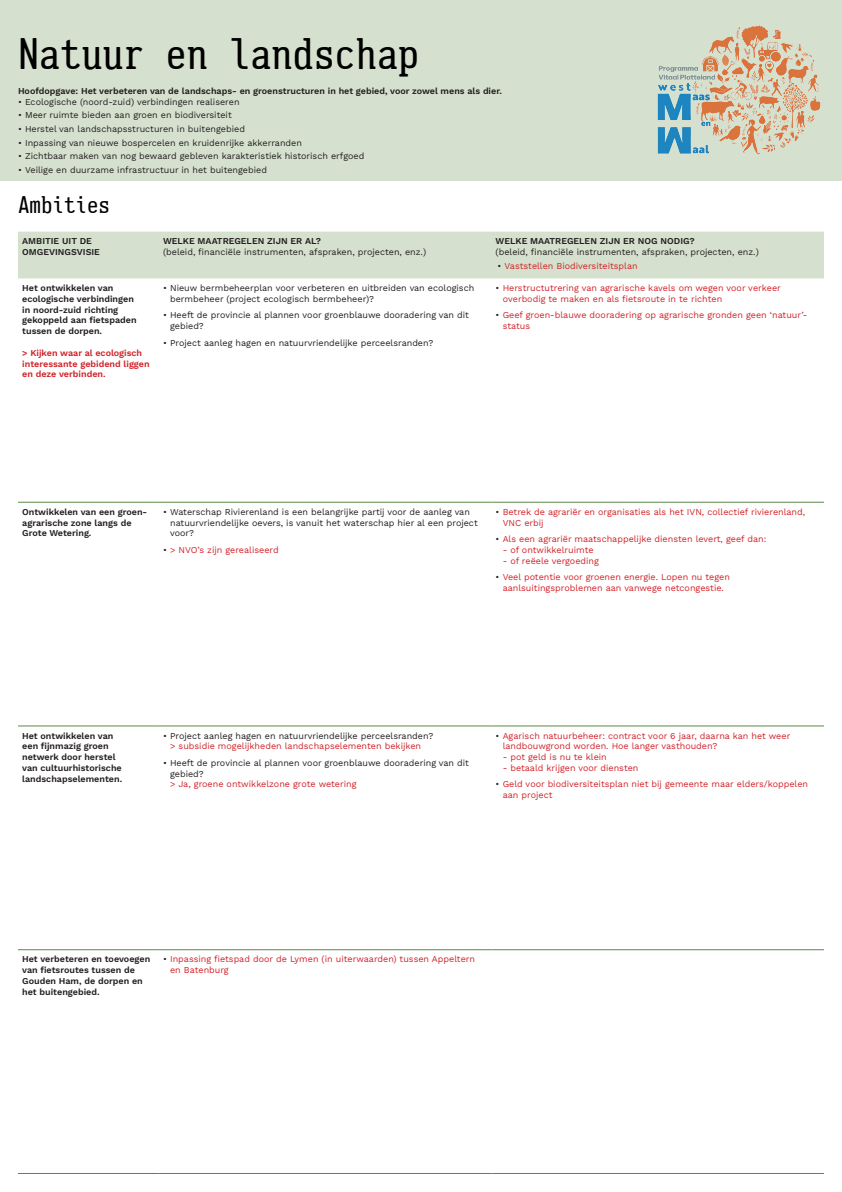
<style>
.page{position:relative;width:842px;height:1192px;background:#fff}
.page>*{position:absolute;margin:0;border:0;box-sizing:border-box;transform-origin:0 0}
.t1{font:44px "Pennsylvania";color:#000}
.t2{font:24px "Pennsylvania";color:#000}
.t3{font:9px/10.8px "Work Sans";color:#231f20}
.t4{font:9px/10.8px "Work Sans";color:#d1232a}
.t5{font:600 9px/10.8px "Work Sans";color:#231f20}
.t6{font:600 9px/10.8px "Work Sans";color:#d1232a}
.s1{color:#231f20}
</style>
<div class="page">
<div style="left:0;top:0;width:842px;height:181px;background:#d5e1ce"></div>
<div style="left:18px;top:232px;width:806px;height:46px;background:#d5e1ce"></div>
<hr style="left:18px;top:502px;width:141px;height:1px;background:#5b8945">
<hr style="left:159px;top:502px;width:332px;height:1px;background:#5b8945">
<hr style="left:491px;top:502px;width:333px;height:1px;background:#5b8945">
<hr style="left:18px;top:725px;width:141px;height:1px;background:#5b8945">
<hr style="left:159px;top:725px;width:332px;height:1px;background:#5b8945">
<hr style="left:491px;top:725px;width:333px;height:1px;background:#5b8945">
<hr style="left:18px;top:949px;width:141px;height:1px;background:#5b8945">
<hr style="left:159px;top:949px;width:332px;height:1px;background:#5b8945">
<hr style="left:491px;top:949px;width:333px;height:1px;background:#5b8945">
<hr style="left:18px;top:1173px;width:141px;height:1px;background:#5b8945">
<hr style="left:159px;top:1173px;width:332px;height:1px;background:#5b8945">
<hr style="left:491px;top:1173px;width:333px;height:1px;background:#5b8945">
<img style="left:657px;top:25px;width:164px;height:130px">
<h1 class="t1" style="left:18px;top:29px;width:403px">Natuur en landschap</h1>
<p class="t5" style="left:18px;top:85px;width:485px">Hoofdopgave: Het verbeteren van de landschaps- en groenstructuren in het gebied, voor zowel mens als dier.</p>
<p class="t3" style="left:18px;top:96px;width:223px">• Ecologische (noord-zuid) verbindingen realiseren</p>
<p class="t3" style="left:18px;top:109px;width:215px">• Meer ruimte bieden aan groen en biodiversiteit</p>
<p class="t3" style="left:18px;top:123px;width:228px">• Herstel van landschapsstructuren in buitengebied</p>
<p class="t3" style="left:18px;top:137px;width:285px">• Inpassing van nieuwe bospercelen en kruidenrijke akkerranden</p>
<p class="t3" style="left:18px;top:150px;width:348px">• Zichtbaar maken van nog bewaard gebleven karakteristiek historisch erfgoed</p>
<p class="t3" style="left:18px;top:164px;width:251px">• Veilige en duurzame infrastructuur in het buitengebied</p>
<h2 class="t2" style="left:18px;top:192px;width:94px">Ambities</h2>
<p class="t5" style="left:22px;top:235px;width:79px">AMBITIE UIT DE<br>OMGEVINGSVISIE</p>
<p class="t5" style="left:163px;top:235px;width:160px">WELKE MAATREGELEN ZIJN ER AL?</p>
<p class="t3" style="left:163px;top:246px;width:265px">(beleid, financiële instrumenten, afspraken, projecten, enz.)</p>
<p class="t5" style="left:22px;top:282px;width:116px">Het ontwikkelen van ecologische verbindingen in noord-zuid richting gekoppeld aan fietspaden tussen de dorpen.</p>
<p class="t6" style="left:22px;top:347px;width:129px">&gt; Kijken waar al ecologisch interessante gebidend liggen en deze verbinden.</p>
<p class="t3" style="left:170px;top:282px;width:306px;text-indent:-7px">• Nieuw bermbeheerplan voor verbeteren en uitbreiden van ecologisch bermbeheer (project ecologisch bermbeheer)?</p>
<p class="t3" style="left:170px;top:309px;width:300px;text-indent:-7px">• Heeft de provincie al plannen voor groenblauwe dooradering van dit gebied?</p>
<p class="t3" style="left:163px;top:337px;width:272px">• Project aanleg hagen en natuurvriendelijke perceelsranden?</p>
<p class="t5" style="left:496px;top:235px;width:201px">WELKE MAATREGELEN ZIJN ER NOG NODIG?</p>
<p class="t3" style="left:496px;top:246px;width:265px">(beleid, financiële instrumenten, afspraken, projecten, enz.)</p>
<p class="t4" style="left:497px;top:260px;width:142px"><span class="s1">•</span> Vaststellen Biodiversiteitsplan</p>
<p class="t4" style="left:503px;top:282px;width:280px;text-indent:-7px"><span class="s1">•</span> Herstructutrering van agrarische kavels om wegen voor verkeer overbodig te maken en als fietsroute in te richten</p>
<p class="t4" style="left:503px;top:309px;width:306px;text-indent:-7px"><span class="s1">•</span> Geef groen-blauwe dooradering op agrarische gronden geen ‘natuur’- status</p>
<p class="t5" style="left:22px;top:506px;width:127px">Ontwikkelen van een groen&shy;agrarische zone langs de<br>Grote Wetering.</p>
<p class="t3" style="left:170px;top:506px;width:309px;text-indent:-7px">• Waterschap Rivierenland is een belangrijke partij voor de aanleg van natuurvriendelijke oevers, is vanuit het waterschap hier al een project voor?</p>
<p class="t4" style="left:163px;top:544px;width:117px"><span class="s1">•</span> &gt; NVO’s zijn gerealiseerd</p>
<p class="t4" style="left:503px;top:506px;width:304px;text-indent:-7px"><span class="s1">•</span> Betrek de agrariër en organisaties als het IVN, collectief rivierenland,<br>VNC erbij</p>
<p class="t4" style="left:496px;top:533px;width:272px"><span class="s1">•</span> Als een agrariër maatschappelijke diensten levert, geef dan:</p>
<p class="t4" style="left:503px;top:544px;width:92px">- of ontwikkelruimte</p>
<p class="t4" style="left:503px;top:555px;width:98px">- of reëele vergoeding</p>
<p class="t4" style="left:496px;top:571px;width:236px;text-align:center"><span class="s1">•</span> Veel potentie voor groenen energie. Lopen nu tegen aanlsuitingsproblemen aan vanwege netcongestie.</p>
<p class="t5" style="left:22px;top:730px;width:101px">Het ontwikkelen van een fijnmazig groen netwerk door herstel van cultuurhistorische landschapselementen.</p>
<p class="t3" style="left:163px;top:730px;width:272px">• Project aanleg hagen en natuurvriendelijke perceelsranden?</p>
<p class="t4" style="left:170px;top:741px;width:253px">&gt; subsidie mogelijkheden landschapselementen bekijken</p>
<p class="t3" style="left:170px;top:757px;width:300px;text-indent:-7px">• Heeft de provincie al plannen voor groenblauwe dooradering van dit gebied?</p>
<p class="t4" style="left:170px;top:779px;width:188px">&gt; Ja, groene ontwikkelzone grote wetering</p>
<p class="t4" style="left:503px;top:730px;width:289px;text-indent:-7px"><span class="s1">•</span> Agarisch natuurbeheer: contract voor 6 jaar, daarna kan het weer landbouwgrond worden. Hoe langer vasthouden?</p>
<p class="t4" style="left:503px;top:751px;width:106px">- pot geld is nu te klein</p>
<p class="t4" style="left:503px;top:762px;width:137px">- betaald krijgen voor diensten</p>
<p class="t4" style="left:503px;top:779px;width:307px;text-indent:-7px"><span class="s1">•</span> Geld voor biodiversiteitsplan niet bij gemeente maar elders/koppelen aan project</p>
<p class="t5" style="left:22px;top:954px;width:130px">Het verbeteren en toevoegen van fietsroutes tussen de<br>Gouden Ham, de dorpen en het buitengebied.</p>
<p class="t4" style="left:170px;top:954px;width:307px;text-indent:-7px"><span class="s1">•</span> Inpassing fietspad door de Lymen (in uiterwaarden) tussen Appeltern en Batenburg</p>
</div>
